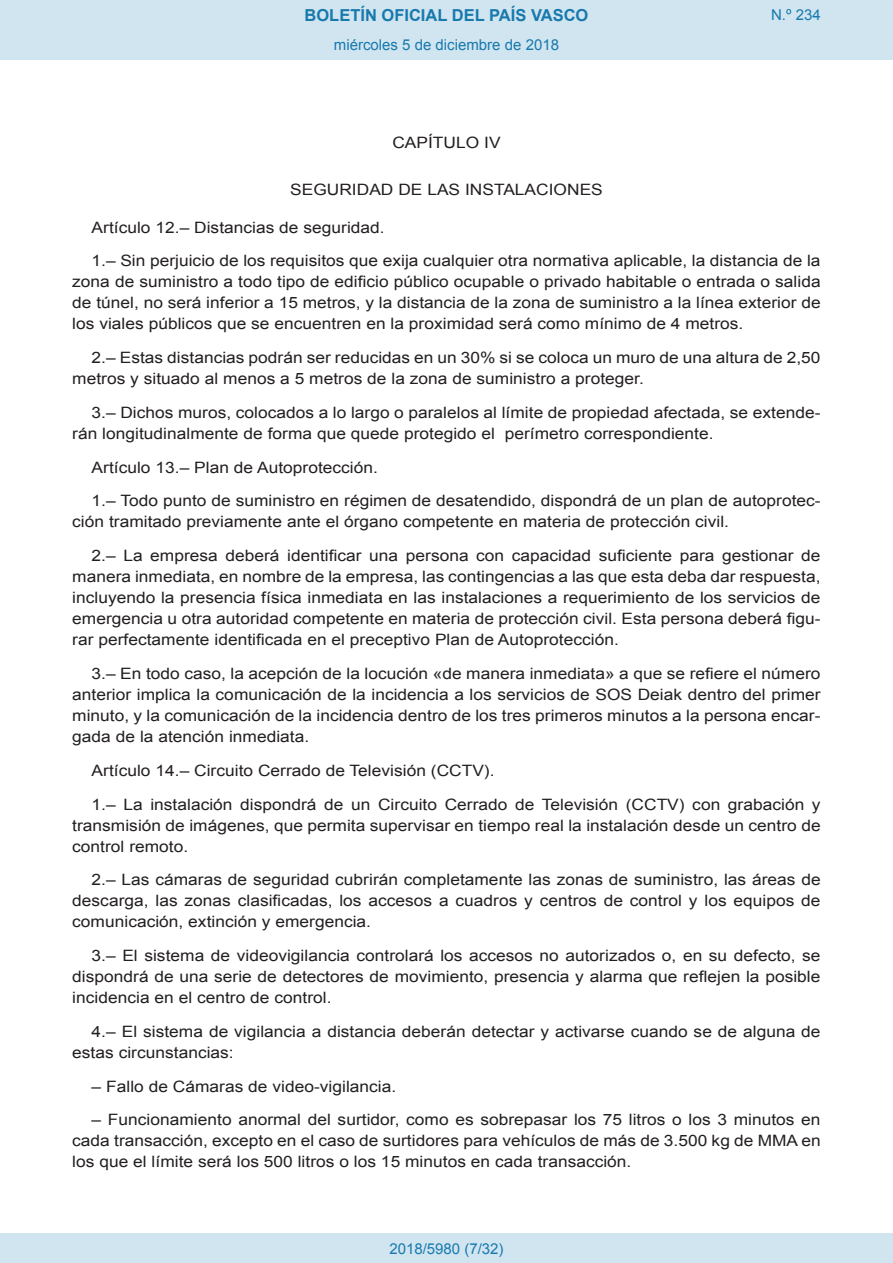
<style>
.page{position:relative;width:893px;height:1263px;background:#fff}
.page>*{position:absolute;margin:0;border:0;box-sizing:border-box;transform-origin:0 0}
.t1{font:700 16.5px "Arial";color:#1879ad}
.BOPVDetalle{font:15.6px/21px "Arial";color:#231f20;text-align:justify;scale:1.11 1}
.BOPVClave{font:15.6px "Arial";color:#231f20;scale:1.11 1}
.Paginacion_Centro{font:15px "Arial";color:#1879ad}
</style>
<div class="page">
<div style="left:0;top:0;width:893px;height:60px;background:#d0e5f0"></div>
<div style="left:0;top:1233px;width:893px;height:30px;background:#d0e5f0"></div>
<p class="t1" style="left:305px;top:4px;width:285px">BOLETÍN OFICIAL DEL PAÍS VASCO</p>
<p class="Paginacion_Centro" style="left:334px;top:35px;width:227px">miércoles 5 de diciembre de 2018</p>
<p class="Paginacion_Centro" style="left:771px;top:5px;width:51px">N.º 234</p>
<p class="BOPVClave" style="left:392px;top:132px;width:99px">CAPÍTULO IV</p>
<p class="BOPVClave" style="left:290px;top:179px;width:283px">SEGURIDAD DE LAS INSTALACIONES</p>
<p class="BOPVDetalle" style="left:92px;top:217px;width:266px">Artículo 12.– Distancias de seguridad.</p>
<p class="BOPVDetalle" style="left:72px;top:251px;width:676px;text-indent:19px">1.– Sin perjuicio de los requisitos que exija cualquier otra normativa aplicable, la distancia de la zona de suministro a todo tipo de edificio público ocupable o privado habitable o entrada o salida de túnel, no será inferior a 15 metros, y la distancia de la zona de suministro a la línea exterior de los viales públicos que se encuentren en la proximidad será como mínimo de 4 metros.</p>
<p class="BOPVDetalle" style="left:72px;top:347px;width:676px;text-indent:19px">2.– Estas distancias podrán ser reducidas en un 30% si se coloca un muro de una altura de 2,50 metros y situado al menos a 5 metros de la zona de suministro a proteger.</p>
<p class="BOPVDetalle" style="left:72px;top:402px;width:676px;text-indent:19px">3.– Dichos muros, colocados a lo largo o paralelos al límite de propiedad afectada, se extende&shy;rán longitudinalmente de forma que quede protegido el perímetro correspondiente.</p>
<p class="BOPVDetalle" style="left:92px;top:457px;width:259px">Artículo 13.– Plan de Autoprotección.</p>
<p class="BOPVDetalle" style="left:72px;top:491px;width:676px;text-indent:19px">1.– Todo punto de suministro en régimen de desatendido, dispondrá de un plan de autoprotec&shy;ción tramitado previamente ante el órgano competente en materia de protección civil.</p>
<p class="BOPVDetalle" style="left:72px;top:545px;width:676px;text-indent:19px">2.– La empresa deberá identificar una persona con capacidad suficiente para gestionar de manera inmediata, en nombre de la empresa, las contingencias a las que esta deba dar respuesta, incluyendo la presencia física inmediata en las instalaciones a requerimiento de los servicios de emergencia u otra autoridad competente en materia de protección civil. Esta persona deberá figu&shy;rar perfectamente identificada en el preceptivo Plan de Autoprotección.</p>
<p class="BOPVDetalle" style="left:72px;top:663px;width:676px;text-indent:19px">3.– En todo caso, la acepción de la locución «de manera inmediata» a que se refiere el número anterior implica la comunicación de la incidencia a los servicios de SOS Deiak dentro del primer minuto, y la comunicación de la incidencia dentro de los tres primeros minutos a la persona encar&shy;gada de la atención inmediata.</p>
<p class="BOPVDetalle" style="left:92px;top:760px;width:364px">Artículo 14.– Circuito Cerrado de Televisión (CCTV).</p>
<p class="BOPVDetalle" style="left:72px;top:794px;width:676px;text-indent:19px">1.– La instalación dispondrá de un Circuito Cerrado de Televisión (CCTV) con grabación y transmisión de imágenes, que permita supervisar en tiempo real la instalación desde un centro de control remoto.</p>
<p class="BOPVDetalle" style="left:72px;top:869px;width:676px;text-indent:19px">2.– Las cámaras de seguridad cubrirán completamente las zonas de suministro, las áreas de descarga, las zonas clasificadas, los accesos a cuadros y centros de control y los equipos de comunicación, extinción y emergencia.</p>
<p class="BOPVDetalle" style="left:72px;top:945px;width:676px;text-indent:19px">3.– El sistema de videovigilancia controlará los accesos no autorizados o, en su defecto, se dispondrá de una serie de detectores de movimiento, presencia y alarma que reflejen la posible incidencia en el centro de control.</p>
<p class="BOPVDetalle" style="left:72px;top:1021px;width:676px;text-indent:19px">4.– El sistema de vigilancia a distancia deberán detectar y activarse cuando se de alguna de estas circunstancias:</p>
<p class="BOPVDetalle" style="left:92px;top:1076px;width:276px">– Fallo de Cámaras de video-vigilancia.</p>
<p class="BOPVDetalle" style="left:72px;top:1109px;width:676px;text-indent:19px">– Funcionamiento anormal del surtidor, como es sobrepasar los 75 litros o los 3 minutos en cada transacción, excepto en el caso de surtidores para vehículos de más de 3.500 kg de MMA en los que el límite será los 500 litros o los 15 minutos en cada transacción.</p>
<p class="Paginacion_Centro" style="left:389px;top:1238px;width:116px">2018/5980 (7/32)</p>
</div>
